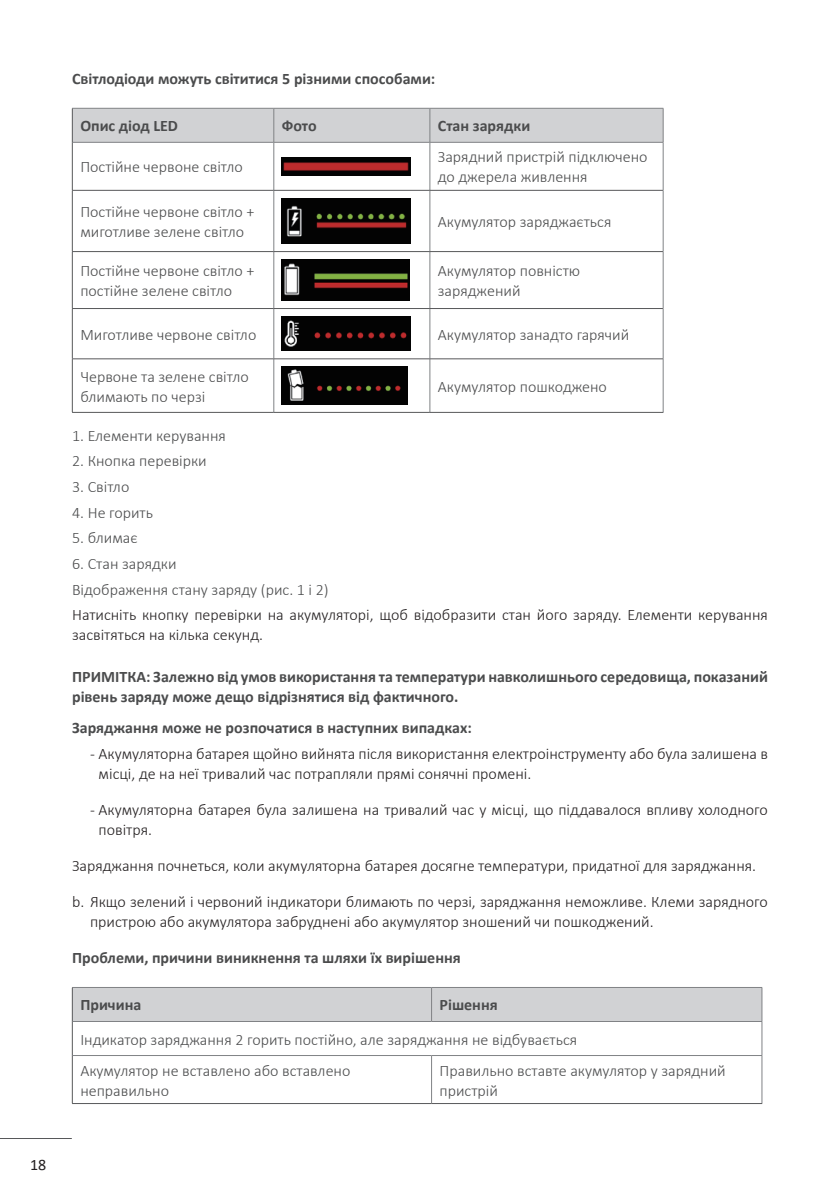
<style>
.page{position:relative;width:840px;height:1191px;background:#fff}
.page>*{position:absolute;margin:0;border:0;box-sizing:border-box;transform-origin:0 0}
.t1{font:300 16px/20px "Calibri";color:#231f20}
.t2{font:300 16px/20px "Calibri";color:#4b4c4d}
.t3{font:700 16px/20px "Calibri";color:#4b4c4d}
.t4{font:16px "Calibri";color:#231f20}
</style>
<div class="page">
<hr style="left:0;top:1138px;width:72px;height:1px;background:#57585a">
<div style="left:73px;top:109px;width:589px;height:33px;background:#d1d2d4"></div>
<hr style="left:72px;top:108px;width:202px;height:1px;background:#808285">
<hr style="left:274px;top:108px;width:155px;height:1px;background:#808285">
<hr style="left:273px;top:109px;width:1px;height:33px;background:#808285">
<hr style="left:429px;top:108px;width:234px;height:1px;background:#808285">
<hr style="left:429px;top:109px;width:1px;height:33px;background:#808285">
<hr style="left:662px;top:109px;width:1px;height:33px;background:#808285">
<hr style="left:72px;top:142px;width:202px;height:1px;background:#808285">
<hr style="left:274px;top:142px;width:155px;height:1px;background:#808285">
<hr style="left:273px;top:143px;width:1px;height:47px;background:#808285">
<hr style="left:429px;top:142px;width:234px;height:1px;background:#808285">
<hr style="left:429px;top:143px;width:1px;height:47px;background:#808285">
<hr style="left:662px;top:143px;width:1px;height:47px;background:#808285">
<hr style="left:273px;top:191px;width:1px;height:60px;background:#808285">
<hr style="left:429px;top:191px;width:1px;height:60px;background:#808285">
<hr style="left:662px;top:190px;width:1px;height:61px;background:#808285">
<hr style="left:273px;top:252px;width:1px;height:56px;background:#808285">
<hr style="left:429px;top:252px;width:1px;height:56px;background:#808285">
<hr style="left:662px;top:251px;width:1px;height:57px;background:#808285">
<hr style="left:273px;top:309px;width:1px;height:49px;background:#808285">
<hr style="left:429px;top:309px;width:1px;height:49px;background:#808285">
<hr style="left:662px;top:308px;width:1px;height:51px;background:#808285">
<hr style="left:273px;top:359px;width:1px;height:53px;background:#808285">
<hr style="left:429px;top:359px;width:1px;height:53px;background:#808285">
<hr style="left:662px;top:359px;width:1px;height:53px;background:#808285">
<hr style="left:72px;top:109px;width:1px;height:33px;background:#57585a">
<hr style="left:72px;top:142px;width:1px;height:48px;background:#57585a">
<hr style="left:72px;top:190px;width:202px;height:1px;background:#57585a">
<hr style="left:72px;top:191px;width:1px;height:60px;background:#57585a">
<hr style="left:274px;top:190px;width:155px;height:1px;background:#57585a">
<hr style="left:429px;top:190px;width:233px;height:1px;background:#57585a">
<hr style="left:72px;top:251px;width:202px;height:1px;background:#57585a">
<hr style="left:72px;top:252px;width:1px;height:56px;background:#57585a">
<hr style="left:274px;top:251px;width:155px;height:1px;background:#57585a">
<hr style="left:429px;top:251px;width:233px;height:1px;background:#57585a">
<hr style="left:72px;top:308px;width:202px;height:1px;background:#57585a">
<hr style="left:72px;top:309px;width:1px;height:49px;background:#57585a">
<hr style="left:274px;top:308px;width:155px;height:1px;background:#57585a">
<hr style="left:429px;top:308px;width:233px;height:1px;background:#57585a">
<hr style="left:72px;top:358px;width:202px;height:1px;background:#57585a">
<hr style="left:72px;top:359px;width:1px;height:53px;background:#57585a">
<hr style="left:274px;top:358px;width:155px;height:1px;background:#57585a">
<hr style="left:429px;top:358px;width:233px;height:1px;background:#57585a">
<hr style="left:72px;top:412px;width:202px;height:1px;background:#57585a">
<hr style="left:274px;top:412px;width:155px;height:1px;background:#57585a">
<hr style="left:429px;top:412px;width:234px;height:1px;background:#57585a">
<img style="left:282px;top:158px;width:128px;height:17px">
<img style="left:282px;top:198px;width:128px;height:45px">
<img style="left:282px;top:259px;width:127px;height:41px">
<img style="left:282px;top:316px;width:128px;height:35px">
<img style="left:282px;top:367px;width:125px;height:37px">
<div style="left:73px;top:988px;width:688px;height:33px;background:#d1d2d4"></div>
<hr style="left:72px;top:987px;width:359px;height:1px;background:#808285">
<hr style="left:431px;top:987px;width:330px;height:1px;background:#808285">
<hr style="left:431px;top:987px;width:1px;height:34px;background:#808285">
<hr style="left:761px;top:987px;width:1px;height:34px;background:#808285">
<hr style="left:72px;top:1021px;width:359px;height:1px;background:#808285">
<hr style="left:431px;top:1021px;width:330px;height:1px;background:#808285">
<hr style="left:761px;top:1021px;width:1px;height:34px;background:#808285">
<hr style="left:72px;top:1055px;width:359px;height:1px;background:#808285">
<hr style="left:431px;top:1055px;width:330px;height:1px;background:#808285">
<hr style="left:431px;top:1055px;width:1px;height:48px;background:#808285">
<hr style="left:761px;top:1055px;width:1px;height:48px;background:#808285">
<hr style="left:72px;top:987px;width:1px;height:34px;background:#57585a">
<hr style="left:72px;top:1021px;width:1px;height:34px;background:#57585a">
<hr style="left:72px;top:1055px;width:1px;height:48px;background:#57585a">
<hr style="left:72px;top:1103px;width:359px;height:1px;background:#57585a">
<hr style="left:431px;top:1103px;width:330px;height:1px;background:#57585a">
<p class="t4" style="left:30px;top:1153px;width:18px">18</p>
<p class="t3" style="left:72px;top:68px;width:364px">Світлодіоди можуть світитися 5 різними способами:</p>
<p class="t3" style="left:80px;top:115px;width:99px">Опис діод LED</p>
<p class="t3" style="left:282px;top:115px;width:36px">Фото</p>
<p class="t3" style="left:437px;top:115px;width:94px">Стан зарядки</p>
<p class="t2" style="left:80px;top:157px;width:164px">Постійне червоне світло</p>
<p class="t2" style="left:437px;top:147px;width:211px">Зарядний пристрій підключено до джерела живлення</p>
<p class="t2" style="left:80px;top:201px;width:176px">Постійне червоне світло + миготливе зелене світло</p>
<p class="t2" style="left:437px;top:211px;width:175px">Акумулятор заряджається</p>
<p class="t2" style="left:80px;top:260px;width:176px">Постійне червоне світло + постійне зелене світло</p>
<p class="t2" style="left:437px;top:260px;width:144px">Акумулятор повністю заряджений</p>
<p class="t2" style="left:80px;top:324px;width:177px">Миготливе червоне світло</p>
<p class="t2" style="left:437px;top:324px;width:193px">Акумулятор занадто гарячий</p>
<p class="t2" style="left:80px;top:366px;width:170px">Червоне та зелене світло блимають по черзі</p>
<p class="t2" style="left:437px;top:376px;width:170px">Акумулятор пошкоджено</p>
<p class="t2" style="left:72px;top:425px;width:155px">1. Елементи керування</p>
<p class="t2" style="left:72px;top:451px;width:136px">2. Кнопка перевірки</p>
<p class="t2" style="left:72px;top:476px;width:59px">3. Світло</p>
<p class="t2" style="left:72px;top:502px;width:82px">4. Не горить</p>
<p class="t2" style="left:72px;top:528px;width:67px">5. блимає</p>
<p class="t2" style="left:72px;top:551px;width:258px;line-height:25.6px">6. Стан зарядки<br>Відображення стану заряду (рис. 1 і 2)</p>
<p class="t1" style="left:72px;top:605px;width:697px">Натисніть кнопку перевірки на акумуляторі, щоб відобразити стан його заряду. Елементи керування засвітяться на кілька секунд.</p>
<p class="t3" style="left:72px;top:666px;width:697px">ПРИМІТКА: Залежно від умов використання та температури навколишнього середовища, показаний рівень заряду може дещо відрізнятися від фактичного.</p>
<p class="t3" style="left:72px;top:717px;width:401px">Заряджання може не розпочатися в наступних випадках:</p>
<p class="t1" style="left:99px;top:743px;width:670px;text-indent:-9px">- Акумуляторна батарея щойно вийнята після використання електроінструменту або була залишена в місці, де на неї тривалий час потрапляли прямі сонячні промені.</p>
<p class="t1" style="left:99px;top:799px;width:670px;text-indent:-9px">- Акумуляторна батарея була залишена на тривалий час у місці, що піддавалося впливу холодного повітря.</p>
<p class="t1" style="left:72px;top:855px;width:685px">Заряджання почнеться, коли акумуляторна батарея досягне температури, придатної для заряджання.</p>
<p class="t1" style="left:90px;top:891px;width:679px;text-indent:-18px">b. Якщо зелений і червоний індикатори блимають по черзі, заряджання неможливе. Клеми зарядного пристрою або акумулятора забруднені або акумулятор зношений чи пошкоджений.</p>
<p class="t3" style="left:72px;top:947px;width:390px">Проблеми, причини виникнення та шляхи їх вирішення</p>
<p class="t3" style="left:80px;top:994px;width:62px">Причина</p>
<p class="t3" style="left:439px;top:994px;width:60px">Рішення</p>
<p class="t2" style="left:80px;top:1023px;width:498px;line-height:31px">Індикатор заряджання 2 горить постійно, але заряджання не відбувається<br>Акумулятор не вставлено або вставлено</p>
<p class="t2" style="left:80px;top:1080px;width:90px">неправильно</p>
<p class="t2" style="left:439px;top:1060px;width:287px">Правильно вставте акумулятор у зарядний пристрій</p>
</div>
